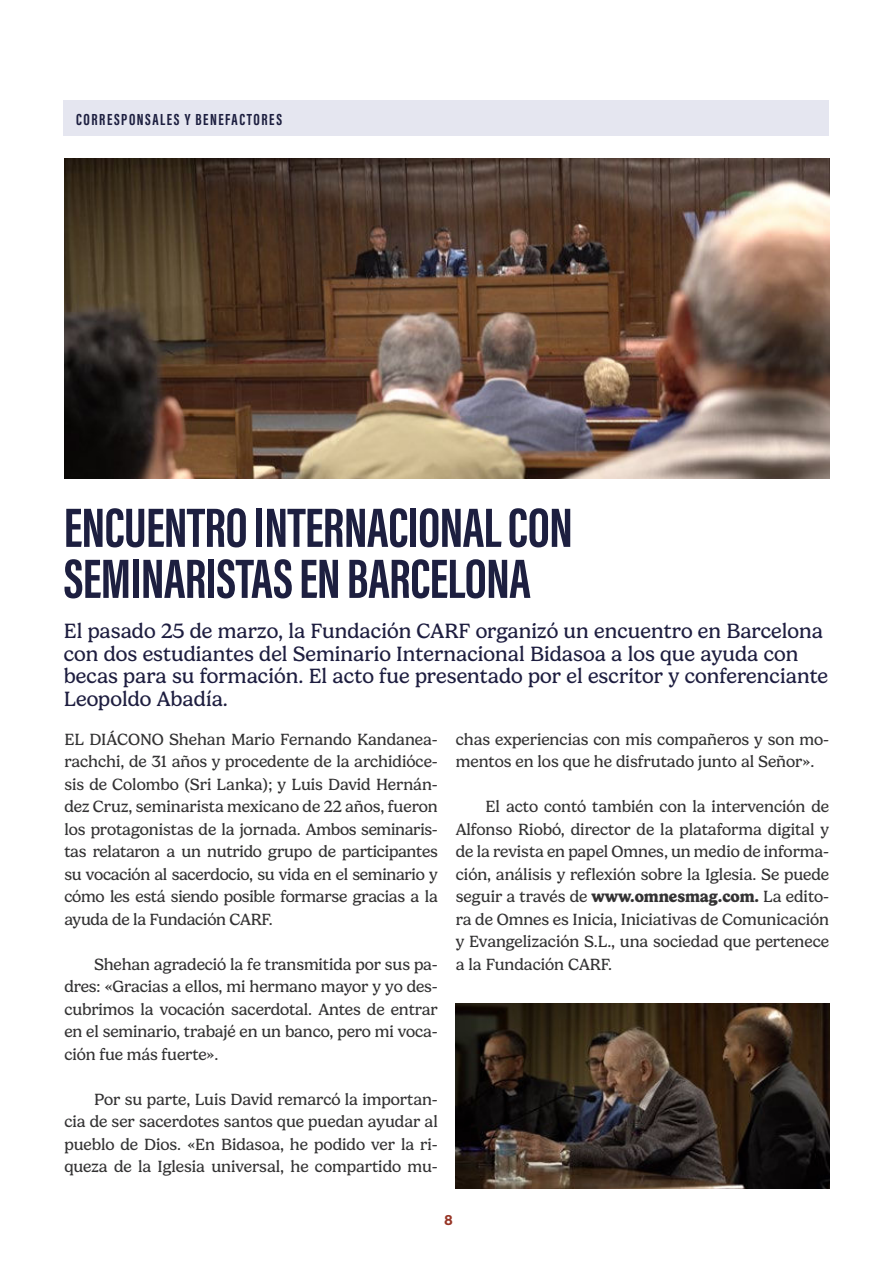
<style>
.page{position:relative;width:893px;height:1263px;background:#fff}
.page>*{position:absolute;margin:0;border:0;box-sizing:border-box;transform-origin:0 0}
.t1{font:700 57px/51px "Acumin Pro Extra Cond";letter-spacing:-.01em;color:#1d1f40}
.t2{font:21px/22.5px "Gelica";color:#1e1e40}
.t3{font:16.5px/22.5px "Gelica";letter-spacing:-.005em;color:#343334;text-align:justify}
.t4{font:700 16.5px "Acumin Pro Extra Cond";letter-spacing:.09em;color:#1d1f40}
.t5{font:700 15px "Acumin Pro";color:#973526}
.s1{font-weight:700}
</style>
<div class="page">
<img style="left:456px;top:1003px;width:373px;height:185px">
<img style="left:64px;top:158px;width:765px;height:320px">
<div style="left:64px;top:100px;width:765px;height:35px;background:#e5e6f0"></div>
<p class="t4" style="left:76px;top:111px;width:207px">CORRESPONSALES Y BENEFACTORES</p>
<h1 class="t1" style="left:64px;top:505px;width:511px">ENCUENTRO INTERNACIONAL CON<br>SEMINARISTAS EN BARCELONA</h1>
<p class="t2" style="left:64px;top:620px;width:766px">El pasado 25 de marzo, la Fundación CARF organizó un encuentro en Barcelona con dos estudiantes del Seminario Internacional Bidasoa a los que ayuda con becas para su formación. El acto fue presentado por el escritor y conferenciante Leopoldo Abadía.</p>
<p class="t3" style="left:64px;top:728px;width:375px">EL DIÁCONO Shehan Mario Fernando Kandanea&shy;rachchi, de 31 años y procedente de la archidióce&shy;sis de Colombo (Sri Lanka); y Luis David Hernán&shy;dez Cruz, seminarista mexicano de 22 años, fueron los protagonistas de la jornada. Ambos seminaris&shy;tas relataron a un nutrido grupo de participantes su vocación al sacerdocio, su vida en el seminario y cómo les está siendo posible formarse gracias a la ayuda de la Fundación CARF.</p>
<p class="t3" style="left:64px;top:953px;width:375px;text-indent:30px">Shehan agradeció la fe transmitida por sus pa&shy;dres: «Gracias a ellos, mi hermano mayor y yo des&shy;cubrimos la vocación sacerdotal. Antes de entrar en el seminario, trabajé en un banco, pero mi voca&shy;ción fue más fuerte».</p>
<p class="t3" style="left:64px;top:1088px;width:375px;text-indent:30px">Por su parte, Luis David remarcó la importan&shy;cia de ser sacerdotes santos que puedan ayudar al pueblo de Dios. «En Bidasoa, he podido ver la ri&shy;queza de la Iglesia universal, he compartido mu-</p>
<p class="t3" style="left:456px;top:728px;width:375px">chas experiencias con mis compañeros y son mo&shy;mentos en los que he disfrutado junto al Señor».</p>
<p class="t3" style="left:456px;top:796px;width:375px;text-indent:30px">El acto contó también con la intervención de Alfonso Riobó, director de la plataforma digital y de la revista en papel Omnes, un medio de informa&shy;ción, análisis y reflexión sobre la Iglesia. Se puede seguir a través de <span class="s1">www.omnesmag.com.</span> La edito&shy;ra de Omnes es Inicia, Iniciativas de Comunicación y Evangelización S.L., una sociedad que pertenece a la Fundación CARF.</p>
<p class="t5" style="left:444px;top:1214px;width:10px">8</p>
</div>
